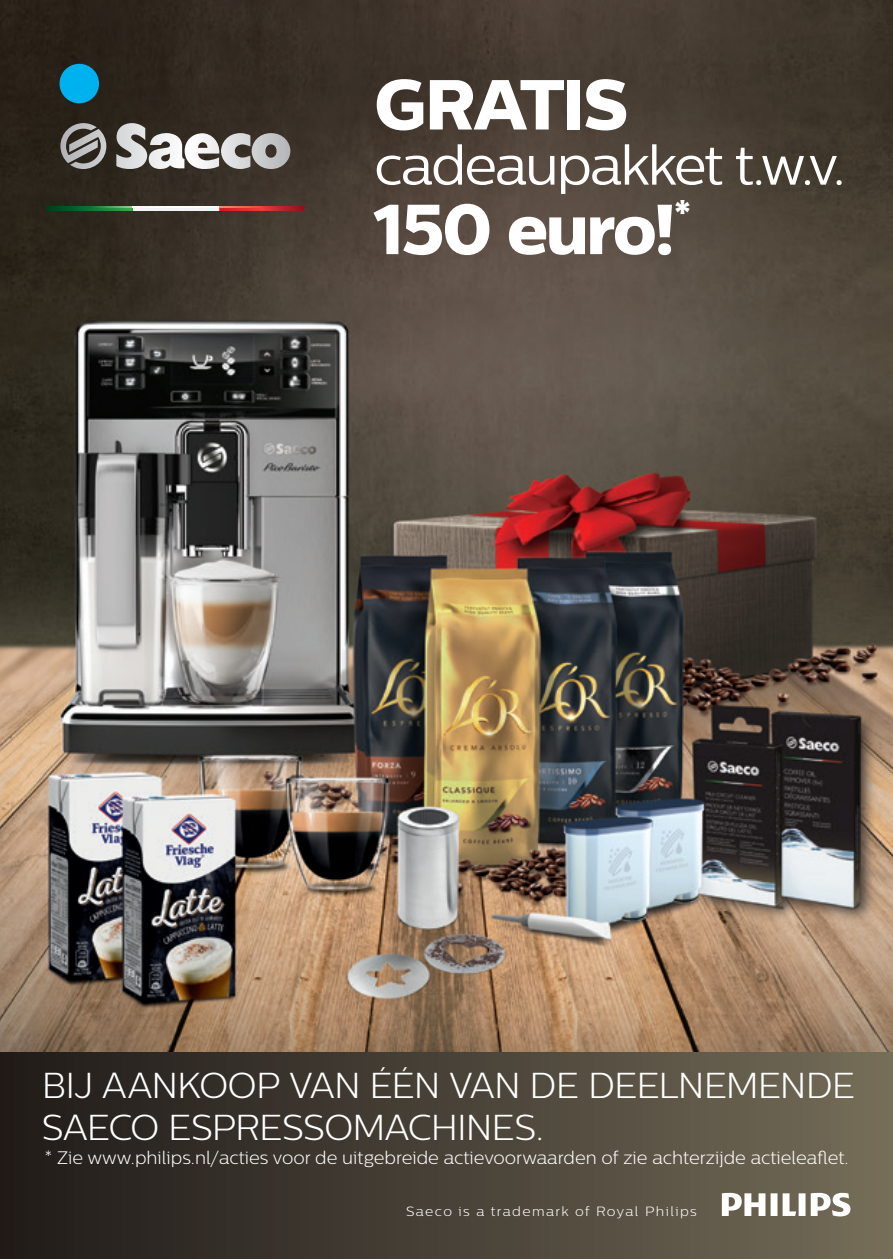
<style>
.page{position:relative;width:893px;height:1259px;background:#fff}
.page>*{position:absolute;margin:0;border:0;box-sizing:border-box;transform-origin:0 0}
.t1{font:70.5px "Centrale Sans X Bold";letter-spacing:-.035em;color:#fff}
.t2{font:55.2px "Centrale Sans";letter-spacing:-.035em;color:#fff}
.t3{font:300 36px/42px "Centrale Sans";letter-spacing:-.025em;color:#fff}
.t4{font:300 18px "Centrale Sans";color:#fff}
.t5{font:300 13.5px "Centrale Sans";letter-spacing:.1em;color:#fff;scale:1.04 1}
</style>
<div class="page">
<img style="left:0;top:0;width:893px;height:1052px">
<div style="left:0;top:1052px;width:893px;height:207px;background:linear-gradient(to right,#1f1918,#746b57)"></div>
<svg style="left:722px;top:1192px;width:128px;height:24px"></svg>
<svg style="left:60px;top:123px;width:230px;height:46px;background:#898683"></svg>
<svg style="left:46px;top:206px;width:87px;height:5px"></svg>
<div style="left:133px;top:206px;width:86px;height:5px;background:#f2f3f4"></div>
<svg style="left:219px;top:207px;width:85px;height:4px"></svg>
<img style="left:47px;top:206px;width:86px;height:1px">
<hr style="left:133px;top:206px;width:86px;height:1px;background:#fcfcfc">
<img style="left:219px;top:206px;width:85px;height:1px">
<div style="left:60px;top:64px;width:39px;height:39px;background:#00b1ef;border-radius:50%"></div>
<h1 class="t1" style="left:374px;top:61px;width:256px">GRATIS</h1>
<h2 class="t2" style="left:374px;top:133px;width:473px">cadeaupakket t.w.v.</h2>
<h1 class="t1" style="left:374px;top:185px;width:319px">150 euro!<sup>*</sup></h1>
<h3 class="t3" style="left:42px;top:1064px;width:815px">Bij aankoop van één van de deelnemende<br>SAECO espr</h3>
<h3 class="t3" style="left:259px;top:1106px;width:286px">essomachines.</h3>
<p class="t4" style="left:44px;top:1147px;width:806px">* Zie www.philips.nl/acties voor de uitgebreide actievoorwaarden of zie achterzijde actieleaflet.</p>
<p class="t5" style="left:406px;top:1203px;width:281px">Saeco is a trademark of Royal Philips</p>
</div>
